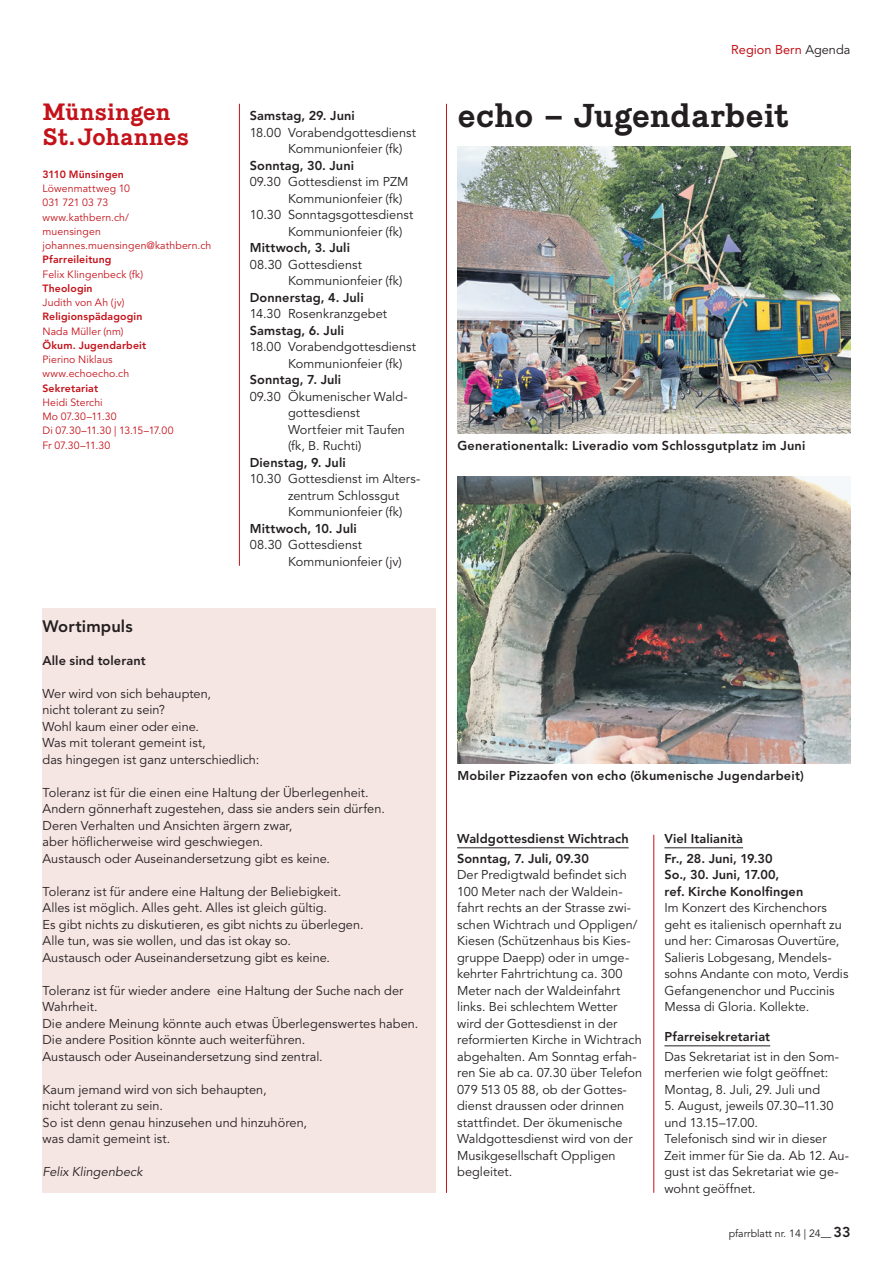
<style>
.page{position:relative;width:893px;height:1263px;background:#fff}
.page>*{position:absolute;margin:0;border:0;box-sizing:border-box;transform-origin:0 0}
.t1{font:700 31.5px "Piek";letter-spacing:-.015em;color:#231f20}
.t2{font:700 22.5px/24.8px "Piek";letter-spacing:-.005em;color:#c4121a}
.t3{font:800 16.5px "Avenir LT Std";letter-spacing:.005em;color:#231f20}
.t4{font:12.75px/16.5px "Avenir LT Std";letter-spacing:.005em;color:#231f20}
.t5{font:800 12.75px/19.5px "Avenir LT Std";letter-spacing:.01em;color:#231f20}
.t6{font:italic 12.75px "Avenir LT Std";color:#231f20}
.t7{font:12.75px "Avenir LT Std";color:#c4121a}
.t8{font:10.5px/14.2px "Avenir LT Std";letter-spacing:.01em;color:#c4121a}
.t9{font:800 10.5px "Avenir LT Std";letter-spacing:.015em;color:#c4121a}
.t10{font:10.5px "Avenir LT Std";color:#231f20}
.s1{color:#231f20}
.s2{font-weight:800;font-size:14.25px}
</style>
<div class="page">
<hr style="left:457px;top:847px;width:172px;height:1px;background:#231f20">
<hr style="left:664px;top:847px;width:79px;height:1px;background:#231f20">
<hr style="left:664px;top:1045px;width:106px;height:1px;background:#231f20">
<hr style="left:239px;top:104px;width:1px;height:462px;background:#c4121a">
<hr style="left:446px;top:104px;width:1px;height:1089px;background:#c4121a">
<hr style="left:653px;top:835px;width:1px;height:358px;background:#c4121a">
<img style="left:457px;top:147px;width:393px;height:287px">
<div style="left:43px;top:608px;width:393px;height:585px;background:#f6e6e3"></div>
<img style="left:457px;top:477px;width:393px;height:287px">
<h2 class="t2" style="left:43px;top:100px;width:148px">Münsingen<br>St.Johannes</h2>
<p class="t9" style="left:43px;top:168px;width:83px">3110 Münsingen</p>
<p class="t8" style="left:43px;top:182px;width:170px">Löwenmattweg 10<br>031 721 03 73<br>www.kathbern.ch/<br>muensingen johannes.muensingen@kathbern.ch</p>
<p class="t9" style="left:43px;top:253px;width:71px">Pfarreileitung</p>
<p class="t8" style="left:43px;top:267px;width:102px">Felix Klingenbeck (fk)</p>
<p class="t9" style="left:43px;top:282px;width:52px">Theologin</p>
<p class="t8" style="left:43px;top:296px;width:83px">Judith von Ah (jv)</p>
<p class="t9" style="left:43px;top:310px;width:101px">Religionspädagogin</p>
<p class="t8" style="left:43px;top:324px;width:83px">Nada Müller (nm)</p>
<p class="t9" style="left:43px;top:339px;width:105px">Ökum. Jugendarbeit</p>
<p class="t8" style="left:43px;top:353px;width:88px">Pierino Niklaus www.echoecho.ch</p>
<p class="t9" style="left:43px;top:382px;width:57px">Sekretariat</p>
<p class="t8" style="left:43px;top:395px;width:132px">Heidi Sterchi<br>Mo 07.30–11.30<br>Di 07.30–11.30 | 13.15–17.00<br>Fr 07.30–11.30</p>
<p class="t5" style="left:250px;top:106px;width:106px">Samstag, 29. Juni</p>
<p class="t4" style="left:288px;top:124px;width:130px;text-indent:-38px">18.00 Vorabendgottesdienst<br>Kommunionfeier (fk)</p>
<p class="t5" style="left:250px;top:156px;width:106px">Sonntag, 30. Juni</p>
<p class="t4" style="left:250px;top:174px;width:160px">09.30 Gottesdienst im PZM</p>
<p class="t4" style="left:288px;top:190px;width:116px">Kommunionfeier (fk)</p>
<p class="t4" style="left:250px;top:207px;width:165px">10.30 Sonntagsgottesdienst</p>
<p class="t4" style="left:288px;top:223px;width:116px">Kommunionfeier (fk)</p>
<p class="t5" style="left:250px;top:238px;width:102px">Mittwoch, 3. Juli</p>
<p class="t4" style="left:288px;top:256px;width:116px;text-indent:-38px">08.30 Gottesdienst<br>Kommunionfeier (fk)</p>
<p class="t5" style="left:250px;top:288px;width:115px">Donnerstag, 4. Juli</p>
<p class="t4" style="left:250px;top:306px;width:139px">14.30 Rosenkranzgebet</p>
<p class="t5" style="left:250px;top:321px;width:96px">Samstag, 6. Juli</p>
<p class="t4" style="left:288px;top:339px;width:130px;text-indent:-38px">18.00 Vorabendgottesdienst<br>Kommunionfeier (fk)</p>
<p class="t5" style="left:250px;top:370px;width:93px">Sonntag, 7. Juli</p>
<p class="t4" style="left:288px;top:388px;width:120px;text-indent:-38px">09.30 Ökumenischer Wald&shy;gottesdienst<br>Wortfeier mit Taufen (fk, B. Ruchti)</p>
<p class="t5" style="left:250px;top:453px;width:97px">Dienstag, 9. Juli</p>
<p class="t4" style="left:288px;top:471px;width:134px;text-indent:-38px">10.30 Gottesdienst im Alters&shy;zentrum Schlossgut<br>Kommunionfeier (fk)</p>
<p class="t5" style="left:250px;top:519px;width:109px">Mittwoch, 10. Juli</p>
<p class="t4" style="left:288px;top:537px;width:115px;text-indent:-38px">08.30 Gottesdienst<br>Kommunionfeier (jv)</p>
<p class="t3" style="left:43px;top:616px;width:92px">Wortimpuls</p>
<p class="t5" style="left:43px;top:651px;width:105px">Alle sind tolerant</p>
<p class="t4" style="left:43px;top:685px;width:218px">Wer wird von sich behaupten,<br>nicht tolerant zu sein?<br>Wohl kaum einer oder eine.<br>Was mit tolerant gemeint ist,<br>das hingegen ist ganz unterschiedlich:</p>
<p class="t4" style="left:43px;top:784px;width:344px">Toleranz ist für die einen eine Haltung der Überlegenheit.<br>Andern gönnerhaft zugestehen, dass sie anders sein dürfen.<br>Deren Verhalten und Ansichten ärgern zwar,<br>aber höflicherweise wird geschwiegen.<br>Austausch oder Auseinandersetzung gibt es keine.</p>
<p class="t4" style="left:43px;top:883px;width:323px">Toleranz ist für andere eine Haltung der Beliebigkeit.<br>Alles ist möglich. Alles geht. Alles ist gleich gültig.<br>Es gibt nichts zu diskutieren, es gibt nichts zu überlegen.<br>Alle tun, was sie wollen, und das ist okay so.<br>Austausch oder Auseinandersetzung gibt es keine.</p>
<p class="t4" style="left:43px;top:982px;width:377px">Toleranz ist für wieder andere eine Haltung der Suche nach der Wahrheit.<br>Die andere Meinung könnte auch etwas Überlegenswertes haben.<br>Die andere Position könnte auch weiterführen.<br>Austausch oder Auseinandersetzung sind zentral.</p>
<p class="t4" style="left:43px;top:1081px;width:266px">Kaum jemand wird von sich behaupten,<br>nicht tolerant zu sein.<br>So ist denn genau hinzusehen und hinzuhören, was damit gemeint ist.</p>
<p class="t6" style="left:43px;top:1164px;width:101px">Felix Klingenbeck</p>
<p class="t7" style="left:731px;top:42px;width:121px">Region Bern <span class="s1">Agenda</span></p>
<h1 class="t1" style="left:457px;top:97px;width:334px">echo – Jugendarbeit</h1>
<p class="t5" style="left:457px;top:436px;width:350px">Generationentalk: Liveradio vom Schlossgutplatz im Juni</p>
<p class="t5" style="left:457px;top:766px;width:348px">Mobiler Pizzaofen von echo (ökumenische Jugendarbeit)</p>
<p class="t5" style="left:457px;top:829px;width:173px">Waldgottesdienst Wichtrach<br>Sonntag, 7. Juli, 09.30</p>
<p class="t4" style="left:457px;top:867px;width:186px">Der Predigtwald befindet sich<br>100 Meter nach der Waldein&shy;fahrt rechts an der Strasse zwi&shy;schen Wichtrach und Oppligen/<br>Kiesen (Schützenhaus bis Kies&shy;gruppe Daepp) oder in umge&shy;kehrter Fahrtrichtung ca. 300<br>Meter nach der Waldeinfahrt links. Bei schlechtem Wetter wird der Gottesdienst in der reformierten Kirche in Wichtrach abgehalten. Am Sonntag erfah&shy;ren Sie ab ca. 07.30 über Telefon<br>079 513 05 88, ob der Gottes&shy;dienst draussen oder drinnen stattfindet. Der ökumenische<br>Waldgottesdienst wird von der<br>Musikgesellschaft Oppligen begleitet.</p>
<p class="t5" style="left:664px;top:829px;width:110px">Viel Italianità<br>Fr., 28. Juni, 19.30</p>
<p class="t5" style="left:664px;top:867px;width:140px;line-height:16.5px">So., 30. Juni, 17.00,<br>ref. Kirche Konolfingen</p>
<p class="t4" style="left:664px;top:900px;width:186px">Im Konzert des Kirchenchors geht es italienisch opernhaft zu und her: Cimarosas Ouvertüre,<br>Salieris Lobgesang, Mendels&shy;sohns Andante con moto, Verdis<br>Gefangenenchor und Puccinis<br>Messa di Gloria. Kollekte.</p>
<p class="t5" style="left:664px;top:1027px;width:107px">Pfarreisekretariat</p>
<p class="t4" style="left:664px;top:1048px;width:176px">Das Sekretariat ist in den Som&shy;merferien wie folgt geöffnet:<br>Montag, 8. Juli, 29. Juli und</p>
<p class="t4" style="left:664px;top:1098px;width:186px">5. August, jeweils 07.30–11.30 und 13.15–17.00.<br>Telefonisch sind wir in dieser<br>Zeit immer für Sie da. Ab 12. Au&shy;gust ist das Sekretariat wie ge&shy;wohnt geöffnet.</p>
<p class="t10" style="left:729px;top:1228px;width:123px">pfarrblatt nr. 14 | 24— <span class="s2">33</span></p>
</div>
